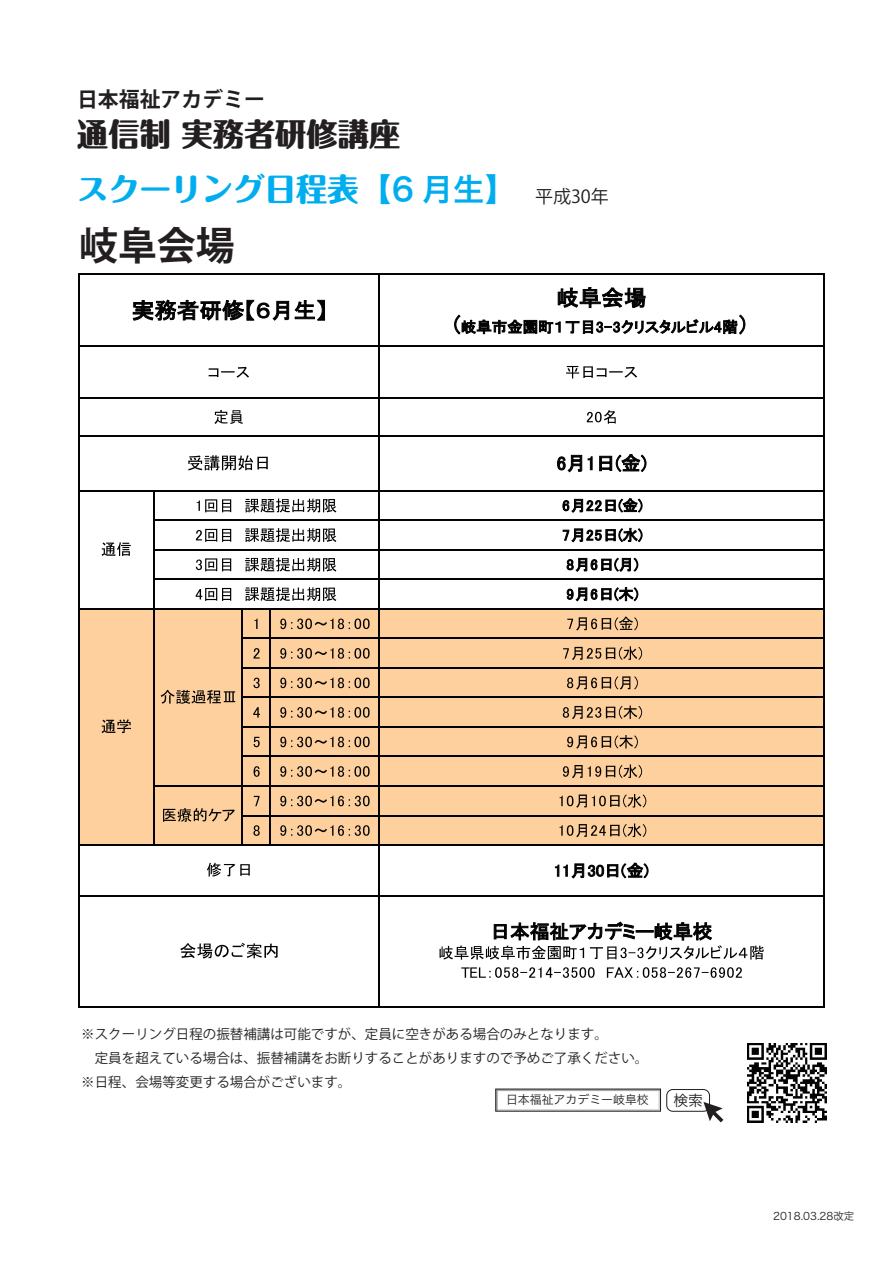
<style>
.page{position:relative;width:893px;height:1263px;background:#fff}
.page>*{position:absolute;margin:0;border:0;box-sizing:border-box;transform-origin:0 0}
.t1{font:700 38.85px "Koz Go Pro";color:#231f20}
.t2{font:800 31.35px/54.8px "Maru Fo Pro";color:#231f20}
.t3{font:700 20.85px "Koz Go Pro";color:#231f20}
.t4{font:14.85px "Hira Kaku Pro W3";color:#231f20}
.t5{font:13.5px/23.7px "Koz Go Pr 6 N";color:#231f20}
.t6{font:11.85px "Hira Kaku Pro W3";color:#231f20}
.t7{font:10.5px "Hira Kaku Pro W3";color:#231f20}
.s1{color:#00aeef}
.s2{font-family:"Hira Kaku Pro W6";font-weight:400;color:#00aeef}
.s3{font-family:"Koz Go Pro";font-weight:400;font-size:18px}
</style>
<div class="page">
<div style="left:80px;top:609px;width:745px;height:237px;background:#fdd09e"></div>
<svg style="left:497px;top:1091px;width:162px;height:18px"></svg>
<div style="left:666px;top:1089px;width:44px;height:23px;border:1px solid #231f20;border-radius:6px"></div>
<svg style="left:703px;top:1102px;width:20px;height:20px"></svg>
<img style="left:747px;top:1043px;width:79px;height:79px">
<svg style="left:254px;top:618px;width:4px;height:11px"></svg>
<svg style="left:280px;top:618px;width:90px;height:11px"></svg>
<svg style="left:253px;top:648px;width:7px;height:10px"></svg>
<svg style="left:280px;top:648px;width:90px;height:11px"></svg>
<svg style="left:253px;top:678px;width:7px;height:10px"></svg>
<svg style="left:280px;top:677px;width:90px;height:11px"></svg>
<svg style="left:253px;top:707px;width:7px;height:11px"></svg>
<svg style="left:280px;top:707px;width:90px;height:11px"></svg>
<svg style="left:253px;top:737px;width:7px;height:10px"></svg>
<svg style="left:280px;top:737px;width:90px;height:10px"></svg>
<svg style="left:254px;top:766px;width:6px;height:11px"></svg>
<svg style="left:280px;top:766px;width:90px;height:11px"></svg>
<svg style="left:254px;top:796px;width:5px;height:10px"></svg>
<svg style="left:280px;top:796px;width:90px;height:10px"></svg>
<svg style="left:253px;top:825px;width:7px;height:11px"></svg>
<svg style="left:280px;top:825px;width:90px;height:11px"></svg>
<svg style="left:132px;top:299px;width:193px;height:22px"></svg>
<svg style="left:454px;top:287px;width:292px;height:48px"></svg>
<svg style="left:209px;top:367px;width:40px;height:11px"></svg>
<svg style="left:566px;top:366px;width:71px;height:12px"></svg>
<svg style="left:214px;top:410px;width:29px;height:14px"></svg>
<svg style="left:587px;top:410px;width:29px;height:14px"></svg>
<svg style="left:188px;top:455px;width:80px;height:15px"></svg>
<svg style="left:557px;top:455px;width:36px;height:18px"></svg>
<svg style="left:599px;top:454px;width:48px;height:18px"></svg>
<svg style="left:102px;top:542px;width:29px;height:14px"></svg>
<svg style="left:197px;top:499px;width:139px;height:13px"></svg>
<svg style="left:562px;top:498px;width:81px;height:15px"></svg>
<svg style="left:196px;top:528px;width:140px;height:14px"></svg>
<svg style="left:563px;top:528px;width:80px;height:14px"></svg>
<svg style="left:196px;top:558px;width:140px;height:14px"></svg>
<svg style="left:567px;top:558px;width:71px;height:14px"></svg>
<svg style="left:196px;top:587px;width:140px;height:14px"></svg>
<svg style="left:567px;top:587px;width:71px;height:14px"></svg>
<svg style="left:207px;top:863px;width:43px;height:13px"></svg>
<svg style="left:555px;top:862px;width:94px;height:17px"></svg>
<svg style="left:180px;top:943px;width:98px;height:15px"></svg>
<svg style="left:440px;top:921px;width:324px;height:39px"></svg>
<svg style="left:461px;top:967px;width:281px;height:11px"></svg>
<svg style="left:102px;top:719px;width:29px;height:14px"></svg>
<svg style="left:161px;top:690px;width:74px;height:14px"></svg>
<svg style="left:567px;top:617px;width:71px;height:14px"></svg>
<svg style="left:563px;top:646px;width:79px;height:14px"></svg>
<svg style="left:567px;top:676px;width:71px;height:14px"></svg>
<svg style="left:563px;top:705px;width:79px;height:14px"></svg>
<svg style="left:567px;top:735px;width:71px;height:14px"></svg>
<svg style="left:563px;top:764px;width:79px;height:14px"></svg>
<svg style="left:163px;top:808px;width:72px;height:14px"></svg>
<svg style="left:559px;top:794px;width:87px;height:14px"></svg>
<svg style="left:559px;top:823px;width:87px;height:14px"></svg>
<hr style="left:78px;top:273px;width:2px;height:734px;background:#030303">
<hr style="left:378px;top:275px;width:1px;height:732px;background:#030303">
<hr style="left:824px;top:275px;width:1px;height:732px;background:#030303">
<hr style="left:153px;top:491px;width:1px;height:355px;background:#030303">
<hr style="left:241px;top:609px;width:2px;height:237px;background:#030303">
<hr style="left:270px;top:609px;width:1px;height:237px;background:#030303">
<hr style="left:80px;top:273px;width:745px;height:2px;background:#030303">
<hr style="left:80px;top:345px;width:745px;height:2px;background:#030303">
<hr style="left:80px;top:397px;width:745px;height:2px;background:#030303">
<hr style="left:80px;top:435px;width:745px;height:2px;background:#030303">
<hr style="left:80px;top:490px;width:745px;height:1px;background:#030303">
<hr style="left:154px;top:519px;width:671px;height:2px;background:#030303">
<hr style="left:154px;top:549px;width:671px;height:1px;background:#030303">
<hr style="left:154px;top:579px;width:671px;height:1px;background:#030303">
<hr style="left:80px;top:608px;width:745px;height:1px;background:#030303">
<hr style="left:243px;top:638px;width:582px;height:1px;background:#030303">
<hr style="left:243px;top:667px;width:582px;height:1px;background:#030303">
<hr style="left:243px;top:697px;width:582px;height:1px;background:#030303">
<hr style="left:243px;top:726px;width:582px;height:2px;background:#030303">
<hr style="left:243px;top:756px;width:582px;height:1px;background:#030303">
<hr style="left:154px;top:785px;width:671px;height:2px;background:#030303">
<hr style="left:243px;top:815px;width:582px;height:1px;background:#030303">
<hr style="left:80px;top:844px;width:745px;height:2px;background:#030303">
<hr style="left:80px;top:895px;width:745px;height:1px;background:#030303">
<hr style="left:80px;top:1006px;width:745px;height:1px;background:#030303">
<h3 class="t3" style="left:77px;top:86px;width:189px">日本福祉アカデミー</h3>
<h2 class="t2" style="left:77px;top:103px;width:533px">通信制 実務者研修講座<br><span class="s1">スクーリング日程表</span><span class="s2">【6 月生】</span> <span class="s3">平成30年</span></h2>
<h1 class="t1" style="left:79px;top:221px;width:157px">岐阜会場</h1>
<p class="t5" style="left:81px;top:1023px;width:569px">※スクーリング日程の振替補講は可能ですが、定員に空きがある場合のみとなります。<br>　定員を超えている場合は、振替補講をお断りすることがありますので予めご了承ください。※日程、会場等変更する場合がございます。</p>
<p class="t6" style="left:506px;top:1089px;width:144px">日本福祉アカデミー岐阜校</p>
<p class="t4" style="left:673px;top:1087px;width:31px">検索</p>
<p class="t7" style="left:773px;top:1207px;width:83px">2018.03.28改定</p>
</div>
